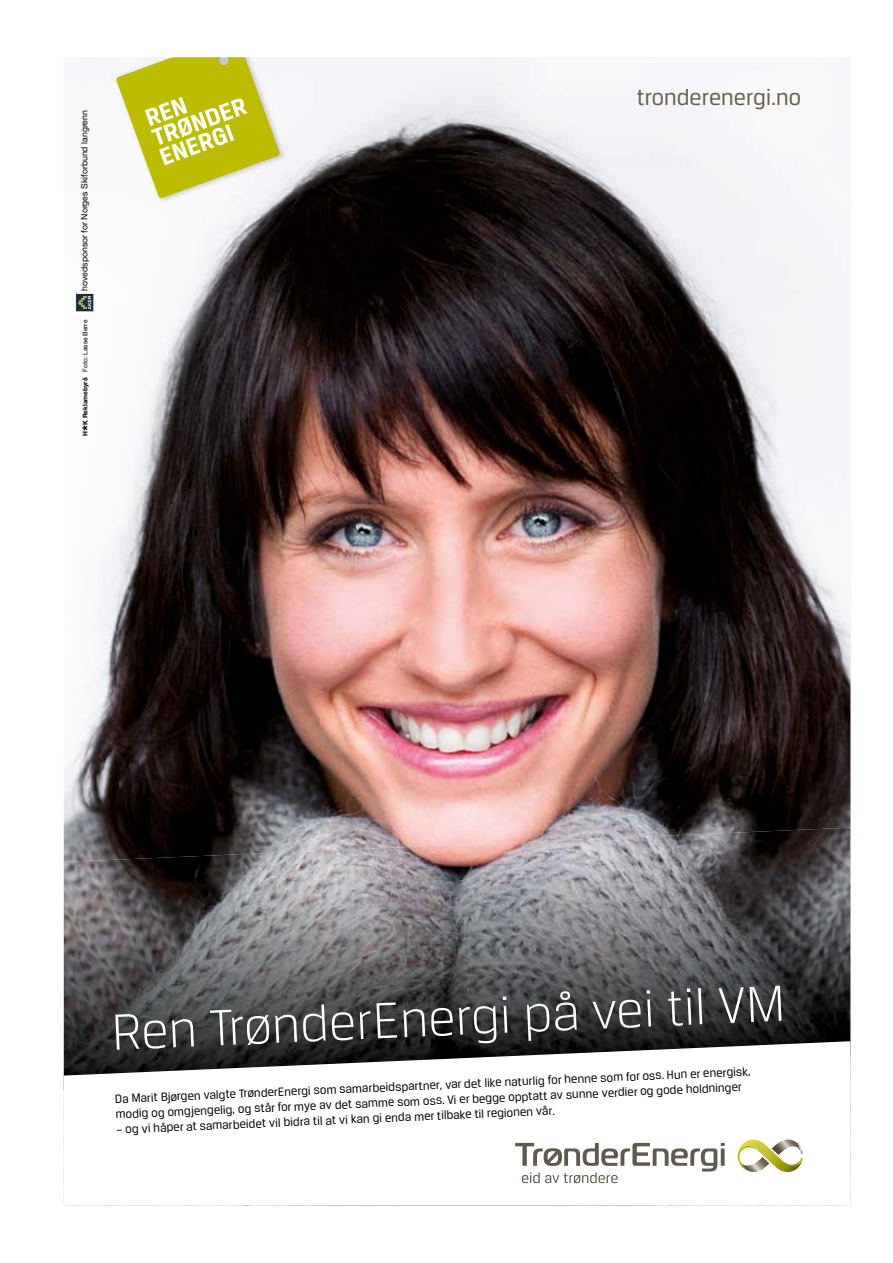
<style>
.page{position:relative;width:893px;height:1263px;background:#fff}
.page>*{position:absolute;margin:0;border:0;box-sizing:border-box;transform-origin:0 0}
.t1{font:300 54px "Breuer Text";color:#fff}
.t2{font:24px "Breuer Text";color:#68604d}
.t3{font:700 15px "Helvetica Neue";color:#000}
.t4{font:12.75px/15.3px "Breuer Text";color:#000}
.t5{font:8.7px "Helvetica Neue";color:#000}
.t6{font:6.6px "Helvetica Neue";color:#000}
.t7{font:700 6.6px "Helvetica Neue";color:#000}
.s1{font-weight:700}
</style>
<div class="page">
<img style="left:64px;top:57px;width:786px;height:789px">
<img style="left:64px;top:846px;width:366px;height:195px">
<img style="left:430px;top:830px;width:368px;height:211px">
<img style="left:798px;top:828px;width:52px;height:213px">
<svg style="left:64px;top:1041px;width:786px;height:143px"></svg>
<svg style="left:738px;top:1139px;width:65px;height:37px"></svg>
<svg style="left:515px;top:1143px;width:210px;height:40px"></svg>
<img style="left:110px;top:57px;width:182px;height:152px">
<svg style="left:116px;top:57px;width:183px;height:141px"></svg>
<svg style="left:76px;top:292px;width:18px;height:19px"></svg>
<p class="t5" style="left:79px;top:291px;width:182px;rotate:-90deg">hovedsponsor for Norges Skiforbund langrenn</p>
<p class="t6" style="left:81px;top:425px;width:106px;rotate:-90deg"><span class="s1">K Reklamebyrå</span> Foto: Lasse Berre</p>
<p class="t3" style="left:79px;top:431px;width:8px;rotate:-90deg">*</p>
<p class="t7" style="left:81px;top:436px;width:6px;rotate:-90deg">H</p>
<h2 class="t2" style="left:637px;top:84px;width:166px">tronderenergi.no</h2>
<h1 class="t1" style="left:110px;top:1006px;width:676px;rotate:-3deg">Ren TrønderEnergi på vei til VM</h1>
<p class="t4" style="left:115px;top:1094px;width:638px;rotate:-3deg">Da Marit Bjørgen valgte TrønderEnergi som samarbeidspartner, var det like naturlig for henne som for oss. Hun er energisk, modig og omgjengelig, og står for mye av det samme som oss. Vi er begge opptatt av sunne verdier og gode holdninger</p>
<p class="t4" style="left:116px;top:1123px;width:440px;rotate:-3deg">– og vi håper at samarbeidet vil bidra til at vi kan gi enda mer tilbake til regionen vår.</p>
</div>
